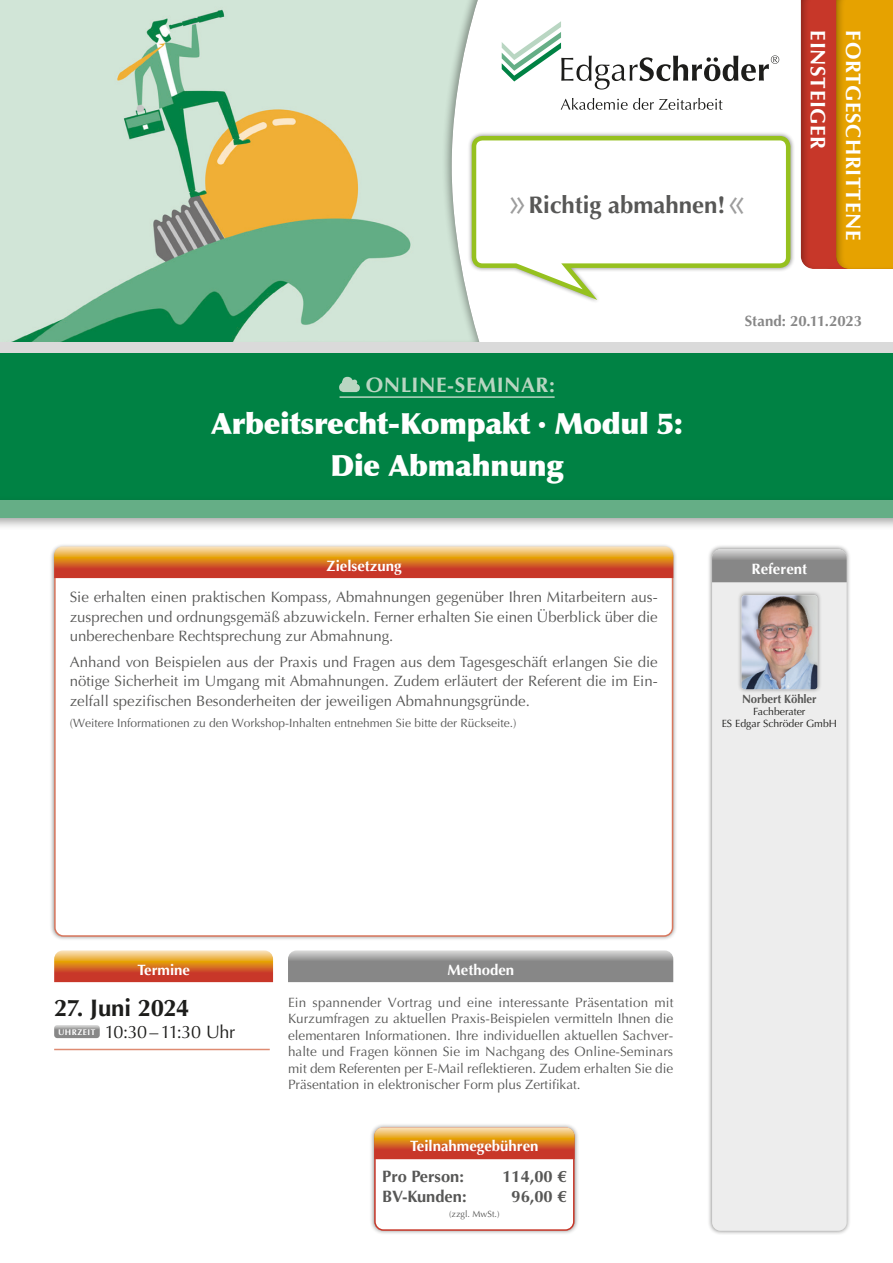
<style>
.page{position:relative;width:893px;height:1263px;background:#fff}
.page>*{position:absolute;margin:0;border:0;box-sizing:border-box;transform-origin:0 0}
.t1{font:900 29.25px/42px "Optima";letter-spacing:-.01em;color:#fff;text-align:center}
.t2{font:700 24px "Optima";color:#575756}
.t3{font:700 24px "Optima";letter-spacing:-.015em;color:#1d1d1b}
.t4{font:700 21px "Optima";letter-spacing:.03em;color:#fff}
.t5{font:700 21px "Optima";letter-spacing:.025em;color:#b9d6c2}
.t6{font:18px "Optima";letter-spacing:-.035em;color:#1d1d1b}
.t7{font:700 16.5px "Optima";color:#575756}
.t8{font:15px/19.5px "Optima";color:#575756;text-align:justify}
.t9{font:700 15px "Optima";color:#fff}
.t10{font:700 15px "Optima";letter-spacing:-.005em;color:#878787}
.t11{font:13.5px/16.5px "Optima";color:#575756;text-align:justify}
.t12{font:12px "Optima";color:#575756}
.t13{font:700 12px "Optima";letter-spacing:-.01em;color:#575756;scale:.95 1}
.t14{font:10.5px/12px "Optima";color:#1d1d1b;text-align:center}
.t15{font:9px "Optima";color:#575756}
.s1{font-weight:400;font-size:45px;color:#9d9d9d}
</style>
<div class="page">
<svg style="left:54px;top:950px;width:219px;height:32px;background:#dc7e3f"></svg>
<hr style="left:54px;top:1049px;width:216px;height:1px;background:#de8b72">
<svg style="left:54px;top:1025px;width:46px;height:13px"></svg>
<div style="left:707px;top:544px;width:144px;height:691px;background:#1d1d1b;opacity:.5"></div>
<div style="left:712px;top:549px;width:135px;height:682px;background:#ededed;border-radius:9px"></div>
<svg style="left:712px;top:549px;width:135px;height:33px;background:#969696"></svg>
<div style="left:49px;top:543px;width:628px;height:398px;background:#1d1d1b;opacity:.5"></div>
<div style="left:55px;top:548px;width:617px;height:388px;background:#fff;border-radius:9px"></div>
<svg style="left:54px;top:546px;width:619px;height:32px;background:#db7d3e"></svg>
<svg style="left:288px;top:950px;width:385px;height:32px;background:#979797"></svg>
<div style="left:369px;top:1123px;width:210px;height:112px;background:#1d1d1b;opacity:.5"></div>
<div style="left:375px;top:1128px;width:199px;height:102px;background:#fff;border-radius:9px"></div>
<div style="left:374px;top:1127px;width:201px;height:104px;border:2px solid #c73729;border-radius:9px"></div>
<svg style="left:374px;top:1127px;width:201px;height:32px;background:#da7c3d"></svg>
<div style="left:737px;top:591px;width:85px;height:103px;background:#1d1d1b;opacity:.5"></div>
<img style="left:742px;top:595px;width:75px;height:94px">
<div style="left:0;top:342px;width:893px;height:159px;background:#008244"></div>
<div style="left:0;top:0;width:482px;height:352px;background:#1d1d1b;opacity:.4"></div>
<hr style="left:340px;top:396px;width:215px;height:2px;background:#b9d6c2">
<svg style="left:339px;top:377px;width:21px;height:15px"></svg>
<div style="left:467px;top:131px;width:328px;height:173px;background:#f7f7f6"></div>
<svg style="left:469px;top:134px;width:324px;height:171px"></svg>
<svg style="left:502px;top:21px;width:277px;height:69px"></svg>
<svg style="left:561px;top:98px;width:162px;height:12px"></svg>
<div style="left:0;top:496px;width:893px;height:35px;background:#1d1d1b;opacity:.4"></div>
<div style="left:0;top:500px;width:893px;height:17px;background:#65ae86"></div>
<div style="left:0;top:342px;width:893px;height:11px;background:#dadada"></div>
<svg style="left:801px;top:0;width:34px;height:269px;background:#c13628"></svg>
<div style="left:835px;top:0;width:58px;height:270px;background:#1d1d1b;opacity:.4"></div>
<h2 class="t2" style="left:506px;top:191px;width:243px"><span class="s1">»</span>Richtig abmahnen!<span class="s1">«</span></h2>
<h3 class="t4" style="left:830px;top:30px;width:120px;rotate:90deg">EINSTEIGER</h3>
<h3 class="t4" style="left:865px;top:30px;width:211px;rotate:90deg">FORTGESCHRITTENE</h3>
<h3 class="t4" style="left:859px;top:30px;width:120px;rotate:90deg">EINSTEIGER</h3>
<h3 class="t5" style="left:366px;top:373px;width:191px">ONLINE-SEMINAR:</h3>
<h1 class="t1" style="left:211px;top:403px;width:474px">Arbeitsrecht-Kompakt · Modul 5:<br>Die Abmahnung</h1>
<p class="t9" style="left:327px;top:557px;width:77px">Zielsetzung</p>
<p class="t8" style="left:70px;top:587px;width:590px">Sie erhalten einen praktischen Kompass, Abmahnungen gegenüber Ihren Mitarbeitern aus&shy;zusprechen und ordnungsgemäß abzuwickeln. Ferner erhalten Sie einen Überblick über die unberechenbare Rechtsprechung zur Abmahnung.</p>
<p class="t8" style="left:70px;top:652px;width:589px">Anhand von Beispielen aus der Praxis und Fragen aus dem Tagesgeschäft erlangen Sie die nötige Sicherheit im Umgang mit Abmahnungen. Zudem erläutert der Referent die im Ein&shy;zelfall spezifischen Besonderheiten der jeweiligen Abmahnungsgründe.</p>
<p class="t12" style="left:70px;top:716px;width:448px">(Weitere Informationen zu den Workshop-Inhalten entnehmen Sie bitte der Rückseite.)</p>
<p class="t10" style="left:745px;top:312px;width:119px">Stand: 20.11.2023</p>
<p class="t9" style="left:752px;top:560px;width:57px">Referent</p>
<p class="t13" style="left:742px;top:692px;width:80px">Norbert Köhler</p>
<p class="t14" style="left:722px;top:706px;width:117px">Fachberater<br>ES Edgar Schröder GmbH</p>
<p class="t9" style="left:137px;top:961px;width:54px">Termine</p>
<h2 class="t3" style="left:54px;top:993px;width:137px">27. Juni 2024</h2>
<p class="t6" style="left:58px;top:1021px;width:178px"><sup>UHRZEIT</sup> 10:30–11:30 Uhr</p>
<p class="t9" style="left:448px;top:961px;width:68px">Methoden</p>
<p class="t11" style="left:288px;top:994px;width:387px">Ein spannender Vortrag und eine interessante Präsentation mit Kurzumfragen zu aktuellen Praxis-Beispielen vermitteln Ihnen die elementaren Informationen. Ihre individuellen aktuellen Sachver&shy;halte und Fragen können Sie im Nachgang des Online-Seminars mit dem Referenten per E-Mail reflektieren. Zudem erhalten Sie die Präsentation in elektronischer Form plus Zertifikat.</p>
<p class="t9" style="left:410px;top:1137px;width:130px">Teilnahmegebühren</p>
<p class="t7" style="left:382px;top:1167px;width:83px">Pro Person:</p>
<p class="t7" style="left:502px;top:1167px;width:66px">114,00 €</p>
<p class="t7" style="left:382px;top:1187px;width:86px">BV-Kunden:</p>
<p class="t7" style="left:511px;top:1187px;width:57px">96,00 €</p>
<p class="t15" style="left:449px;top:1209px;width:52px">(zzgl. MwSt.)</p>
</div>
